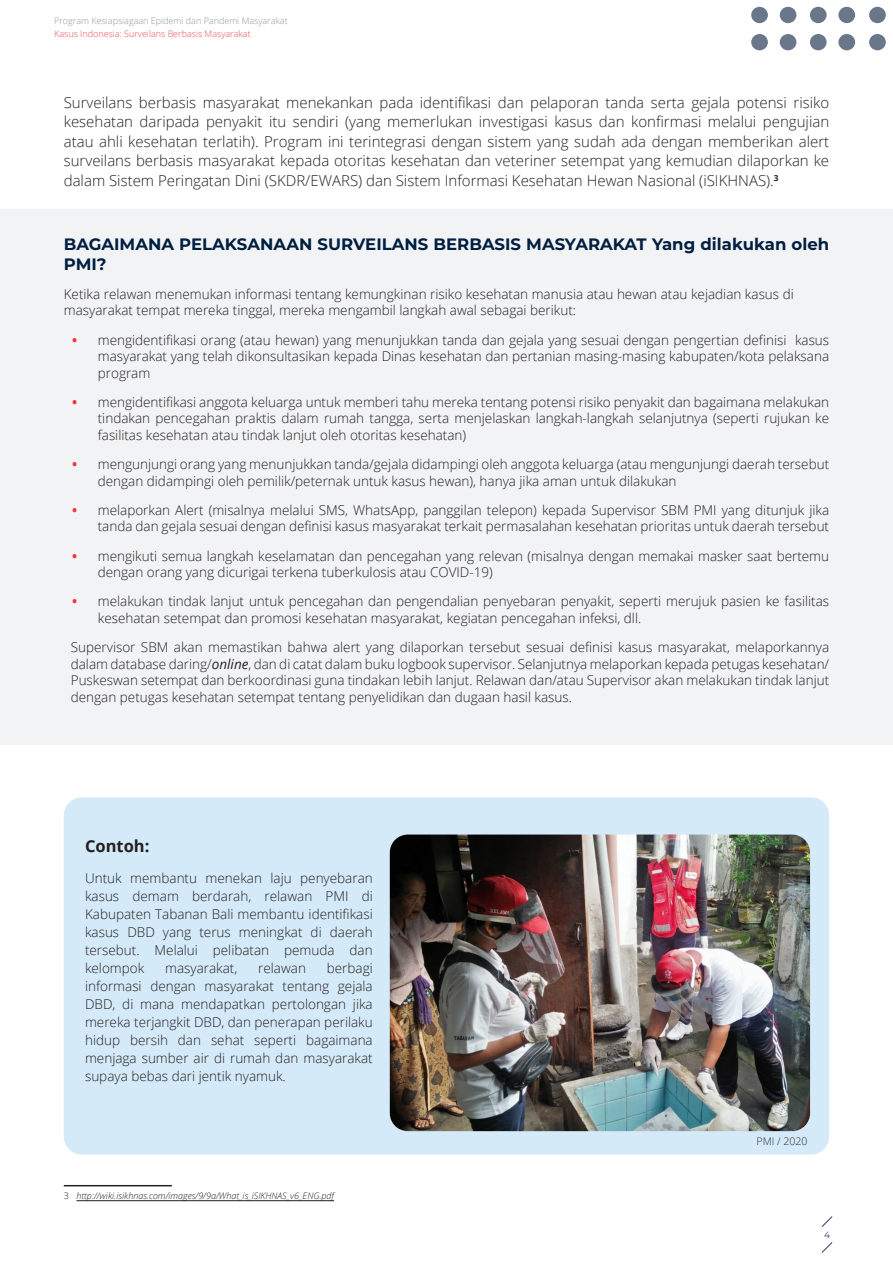
<style>
.page{position:relative;width:893px;height:1263px;background:#fff}
.page>*{position:absolute;margin:0;border:0;box-sizing:border-box;transform-origin:0 0}
.Subheadline_4{font:700 16.5px/19.5px "Montserrat";color:#001e41}
.Body_Justified{font:700 16.5px "Open Sans";color:#231f20}
.Body{font:300 15px/19.5px "Open Sans";color:#231f20;text-align:justify}
.Bullets{font:300 13.5px/16.5px "Open Sans";color:#231f20}
.Bullets_black{font:300 13.5px/18px "Open Sans";color:#231f20}
.body_left{font:300 13.5px/16.5px "Open Sans";color:#231f20}
.t1{font:700 13.5px "Open Sans";color:#fb333e}
.Photo_caption{font:300 10.5px "Open Sans";color:#312f30}
.footnotes{font:italic 300 9px "Open Sans";color:#231f20}
.t2{font:300 9px "Open Sans";color:#939598}
.t3{font:300 9px "Open Sans";color:#ef4b55}
.t4{font:9px "Montserrat";color:#4d2e6d}
.footnotes-2{font:300 9px "Open Sans";color:#231f20}
.s1{font-weight:400;font-style:italic}
</style>
<div class="page">
<svg style="left:821px;top:1216px;width:12px;height:11px"></svg>
<svg style="left:821px;top:1242px;width:12px;height:11px"></svg>
<div style="left:0;top:209px;width:893px;height:536px;background:#f2f3f4"></div>
<hr style="left:64px;top:1185px;width:108px;height:1px;background:#231f20">
<hr style="left:77px;top:1200px;width:257px;height:1px;background:#231f20">
<div style="left:751px;top:7px;width:17px;height:16px;background:#6a778b;border-radius:50%"></div>
<svg style="left:751px;top:34px;width:17px;height:16px"></svg>
<div style="left:810px;top:7px;width:17px;height:16px;background:#6a778b;border-radius:50%"></div>
<div style="left:810px;top:34px;width:17px;height:16px;background:#6a778b;border-radius:50%"></div>
<div style="left:869px;top:7px;width:17px;height:16px;background:#6a778b;border-radius:50%"></div>
<svg style="left:869px;top:34px;width:17px;height:16px"></svg>
<div style="left:780px;top:7px;width:16px;height:16px;background:#6a778b;border-radius:50%"></div>
<div style="left:780px;top:34px;width:16px;height:16px;background:#6a778b;border-radius:50%"></div>
<div style="left:838px;top:7px;width:17px;height:16px;background:#6a778b;border-radius:50%"></div>
<svg style="left:838px;top:34px;width:17px;height:16px"></svg>
<div style="left:64px;top:797px;width:765px;height:357px;background:#d4eaf8;border-radius:18px"></div>
<img style="left:390px;top:834px;width:420px;height:297px">
<p class="t2" style="left:54px;top:14px;width:235px">Program Kesiapsiagaan Epidemi dan Pandemi Masyarakat</p>
<p class="t3" style="left:54px;top:27px;width:198px">Kasus Indonesia: Surveilans Berbasis Masyarakat</p>
<p class="Body" style="left:64px;top:92px;width:767px">Surveilans berbasis masyarakat menekankan pada identifikasi dan pelaporan tanda serta gejala potensi risiko kesehatan daripada penyakit itu sendiri (yang memerlukan investigasi kasus dan konfirmasi melalui pengujian atau ahli kesehatan terlatih .) Program ini terintegrasi dengan sistem yang sudah ada dengan memberikan alert surveilans berbasis masyarakat kepada otoritas kesehatan dan veteriner setempat yang kemudian dilaporkan ke dalam Sistem Peringatan Dini (SKDR/EWARS) dan Sistem Informasi Kesehatan Hewan Nasional (iSIKHNAS . <sup>3</sup>(</p>
<p class="Subheadline_4" style="left:64px;top:234px;width:767px">BAGAIMANA PELAKSANAAN SURVEILANS BERBASIS MASYARAKAT Yang dilakukan oleh<br>PMI?</p>
<p class="body_left" style="left:64px;top:285px;width:731px">Ketika relawan menemukan informasi tentang kemungkinan risiko kesehatan manusia atau hewan atau kejadian kasus di masyarakat tempat mereka tinggal, mereka mengambil langkah awal sebagai berikut:</p>
<p class="Bullets" style="left:795px;top:331px;width:36px">kasus</p>
<p class="Bullets" style="left:98px;top:331px;width:690px">mengidentifikasi orang (atau hewan) yang menunjukkan tanda dan gejala yang sesuai dengan pengertian definisi</p>
<p class="t1" style="left:72px;top:330px;width:7px">•</p>
<p class="t1" style="left:72px;top:392px;width:7px">•</p>
<p class="t1" style="left:72px;top:455px;width:7px">•</p>
<p class="t1" style="left:72px;top:500px;width:7px">•</p>
<p class="t1" style="left:72px;top:546px;width:7px">•</p>
<p class="t1" style="left:72px;top:592px;width:7px">•</p>
<p class="Bullets" style="left:98px;top:348px;width:733px">masyarakat yang telah dikonsultasikan kepada Dinas kesehatan dan pertanian masing-masing kabupaten/kota pelaksana program</p>
<p class="Bullets" style="left:98px;top:393px;width:733px">mengidentifikasi anggota keluarga untuk memberi tahu mereka tentang potensi risiko penyakit dan bagaimana melakukan</p>
<p class="Bullets" style="left:98px;top:410px;width:733px">tindakan pencegahan praktis dalam rumah tangga, serta menjelaskan langkah-langkah selanjutnya (seperti rujukan ke fasilitas kesehatan atau tindak lanjut oleh otoritas kesehatan(</p>
<p class="Bullets" style="left:98px;top:456px;width:733px">mengunjungi orang yang menunjukkan tanda/gejala didampingi oleh anggota keluarga (atau mengunjungi daerah tersebut</p>
<p class="Bullets" style="left:98px;top:472px;width:580px">dengan didampingi oleh pemilik/peternak untuk kasus hewan ,) hanya jika aman untuk dilakukan</p>
<p class="Bullets" style="left:98px;top:501px;width:733px">melaporkan Alert (misalnya melalui SMS, WhatsApp, panggilan telepon) kepada Supervisor SBM PMI yang ditunjuk jika</p>
<p class="Bullets" style="left:98px;top:518px;width:733px">tanda dan gejala sesuai dengan definisi kasus masyarakat terkait permasalahan kesehatan prioritas untuk daerah tersebut</p>
<p class="Bullets" style="left:98px;top:547px;width:733px">mengikuti semua langkah keselamatan dan pencegahan yang relevan (misalnya dengan memakai masker saat bertemu</p>
<p class="Bullets" style="left:98px;top:564px;width:397px">dengan orang yang dicurigai terkena tuberkulosis atau COVID-19(</p>
<p class="Bullets" style="left:98px;top:593px;width:733px">melakukan tindak lanjut untuk pencegahan dan pengendalian penyebaran penyakit, seperti merujuk pasien ke fasilitas</p>
<p class="Bullets" style="left:98px;top:609px;width:545px">kesehatan setempat dan promosi kesehatan masyarakat, kegiatan pencegahan infeksi, dll.</p>
<p class="Bullets" style="left:71px;top:639px;width:760px;text-align:justify">Supervisor SBM akan memastikan bahwa alert yang dilaporkan tersebut sesuai definisi kasus masyarakat, melaporkannya dalam database daring/<span class="s1">online</span>, dan di catat dalam buku logbook supervisor. Selanjutnya melaporkan kepada petugas kesehatan/ Puskeswan setempat dan berkoordinasi guna tindakan lebih lanjut. Relawan dan/atau Supervisor akan melakukan tindak lanjut dengan petugas kesehatan setempat tentang penyelidikan dan dugaan hasil kasus.</p>
<p class="Body_Justified" style="left:85px;top:835px;width:66px">Contoh:</p>
<p class="Bullets_black" style="left:85px;top:869px;width:38px">Untuk</p>
<p class="Bullets_black" style="left:130px;top:869px;width:68px">membantu</p>
<p class="Bullets_black" style="left:206px;top:869px;width:58px">menekan</p>
<p class="Bullets_black" style="left:270px;top:869px;width:23px">laju</p>
<p class="Bullets_black" style="left:300px;top:869px;width:74px">penyebaran</p>
<p class="Bullets_black" style="left:85px;top:887px;width:36px">kasus</p>
<p class="Bullets_black" style="left:85px;top:905px;width:289px">Kabupaten Tabanan Bali membantu identifikasi</p>
<p class="Bullets_black" style="left:330px;top:923px;width:44px">daerah</p>
<p class="Bullets_black" style="left:132px;top:887px;width:48px">demam</p>
<p class="Bullets_black" style="left:192px;top:887px;width:61px">berdarah,</p>
<p class="Bullets_black" style="left:265px;top:887px;width:49px">relawan</p>
<p class="Bullets_black" style="left:362px;top:887px;width:13px">di</p>
<p class="Bullets_black" style="left:325px;top:887px;width:24px">PMI</p>
<p class="Bullets_black" style="left:85px;top:923px;width:36px">kasus</p>
<p class="Bullets_black" style="left:239px;top:923px;width:65px">meningkat</p>
<p class="Bullets_black" style="left:311px;top:923px;width:13px">di</p>
<p class="Bullets_black" style="left:127px;top:923px;width:29px">DBD</p>
<p class="Bullets_black" style="left:199px;top:923px;width:33px">terus</p>
<p class="Bullets_black" style="left:163px;top:923px;width:30px">yang</p>
<p class="Bullets_black" style="left:85px;top:941px;width:56px">tersebut.</p>
<p class="Bullets_black" style="left:85px;top:959px;width:61px">kelompok</p>
<p class="Bullets_black" style="left:155px;top:941px;width:45px">Melalui</p>
<p class="Bullets_black" style="left:213px;top:941px;width:58px">pelibatan</p>
<p class="Bullets_black" style="left:284px;top:941px;width:52px">pemuda</p>
<p class="Bullets_black" style="left:350px;top:941px;width:25px">dan</p>
<p class="Bullets_black" style="left:165px;top:959px;width:74px">masyarakat,</p>
<p class="Bullets_black" style="left:258px;top:959px;width:49px">relawan</p>
<p class="Bullets_black" style="left:327px;top:959px;width:47px">berbagi</p>
<p class="Bullets_black" style="left:85px;top:977px;width:58px">informasi</p>
<p class="Bullets_black" style="left:150px;top:977px;width:47px">dengan</p>
<p class="Bullets_black" style="left:205px;top:977px;width:71px">masyarakat</p>
<p class="Bullets_black" style="left:283px;top:977px;width:48px">tentang</p>
<p class="Bullets_black" style="left:338px;top:977px;width:36px">gejala</p>
<p class="Bullets_black" style="left:122px;top:995px;width:13px">di</p>
<p class="Bullets_black" style="left:181px;top:995px;width:85px">mendapatkan</p>
<p class="Bullets_black" style="left:272px;top:995px;width:76px">pertolongan</p>
<p class="Bullets_black" style="left:353px;top:995px;width:21px">jika</p>
<p class="Bullets_black" style="left:85px;top:995px;width:32px">DBD,</p>
<p class="Bullets_black" style="left:85px;top:1013px;width:289px">mereka terjangkit DBD, dan penerapan perilaku</p>
<p class="Bullets_black" style="left:306px;top:1031px;width:68px">bagaimana</p>
<p class="Bullets_black" style="left:140px;top:995px;width:36px">mana</p>
<p class="Bullets_black" style="left:85px;top:1031px;width:289px">hidup<br>menjaga sumber air di rumah dan masyarakat supaya bebas dari jentik nyamuk.</p>
<p class="Bullets_black" style="left:130px;top:1031px;width:40px">bersih</p>
<p class="Bullets_black" style="left:178px;top:1031px;width:25px">dan</p>
<p class="Bullets_black" style="left:211px;top:1031px;width:35px">sehat</p>
<p class="Bullets_black" style="left:254px;top:1031px;width:43px">seperti</p>
<p class="footnotes-2" style="left:64px;top:1190px;width:7px">3</p>
<p class="footnotes" style="left:77px;top:1190px;width:259px">http://wiki.isikhnas.com/images/9/9 /a What_is_iSIKHNAS _6v_ ENG.pdf</p>
<p class="Photo_caption" style="left:757px;top:1133px;width:52px">PMI / 2020</p>
<p class="t4" style="left:824px;top:1228px;width:7px">4</p>
</div>
